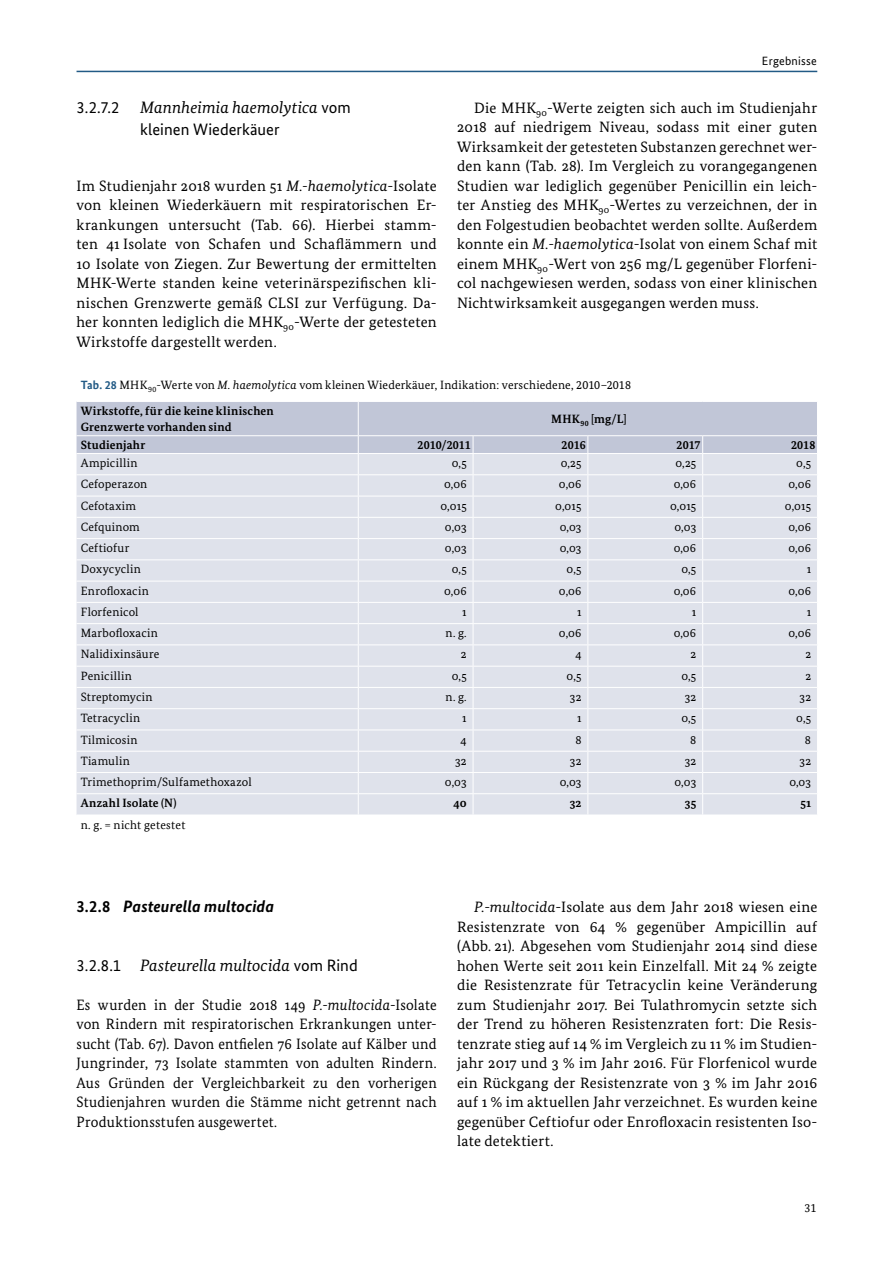
<style>
.page{position:relative;width:893px;height:1263px;background:#fff}
.page>*{position:absolute;margin:0;border:0;box-sizing:border-box;transform-origin:0 0}
.t1{font:italic 16.5px/22.5px "Bundes Serif";color:#000}
.t2{font:italic 700 16.5px "Bundes Sans";letter-spacing:.005em;color:#000}
.t3{font:16.5px "Bundes Sans";color:#000}
.t4{font:15px/19.5px "Bundes Serif";letter-spacing:.015em;color:#000;text-align:justify}
.t5{font:15px/19.5px "Bundes Serif";letter-spacing:.015em;color:#000;text-align:justify;scale:.95 1}
.t6{font:12px "Bundes Serif";letter-spacing:.015em;color:#000}
.t7{font:700 12px/16.5px "Bundes Serif";letter-spacing:.015em;color:#000}
.t8{font:12px "Bundes Serif Office";letter-spacing:.02em;color:#000}
.t9{font:12px "Bundes Sans";letter-spacing:.02em;color:#000}
.s1{font-family:"Bundes Sans";font-style:normal}
.s2{font-style:italic}
.s3{font-family:"Bundes Sans Office";font-weight:700;color:#225a85}
.s4{font-style:normal}
</style>
<div class="page">
<hr style="left:77px;top:71px;width:740px;height:1px;background:#225a85">
<svg style="left:77px;top:402px;width:740px;height:413px;background:#dcdfe9"></svg>
<h5 class="t3" style="left:77px;top:97px;width:45px">3.2.7.2</h5>
<h5 class="t1" style="left:140px;top:95px;width:212px">Mannheimia haemolytica <span class="s1">vom kleinen Wiederkäuer</span></h5>
<p class="t4" style="left:77px;top:175px;width:362px">Im Studienjahr 2018 wurden 51 <span class="s2">M.-haemolytica</span>-Isolate von kleinen Wiederkäuern mit respiratorischen Er&shy;krankungen untersucht (Tab. 66). Hierbei stamm&shy;ten 41 Isolate von Schafen und Schaflämmern und 10 Isolate von Ziegen. Zur Bewertung der ermittelten MHK-Werte standen keine veterinärspezifischen kli&shy;nischen Grenzwerte gemäß CLSI zur Verfügung. Da&shy;her konnten lediglich die MHK<sub>90</sub>-Werte der getesteten Wirkstoffe dargestellt werden.</p>
<p class="t9" style="left:762px;top:53px;width:56px">Ergebnisse</p>
<p class="t4" style="left:457px;top:97px;width:362px;text-indent:17px">Die MHK<sub>90</sub>-Werte zeigten sich auch im Studienjahr 2018 auf niedrigem Niveau, sodass mit einer guten Wirksamkeit der getesteten Substanzen gerechnet wer&shy;den kann (Tab. 28). Im Vergleich zu vorangegangenen Studien war lediglich gegenüber Penicillin ein leich&shy;ter Anstieg des MHK<sub>90</sub>-Wertes zu verzeichnen, der in den Folgestudien beobachtet werden sollte. Außerdem konnte ein <span class="s2">M.-haemolytica</span>-Isolat von einem Schaf mit einem MHK<sub>90</sub>-Wert von 256 mg/L gegenüber Florfeni&shy;col nachgewiesen werden, sodass von einer klinischen Nichtwirksamkeit ausgegangen werden muss.</p>
<p class="t6" style="left:81px;top:378px;width:552px"><span class="s3">Tab. 28</span> MHK<sub>90</sub>-Werte von <span class="s2">M. haemolytica</span> vom kleinen Wiederkäuer, Indikation: verschiedene, 2010–2018</p>
<p class="t7" style="left:81px;top:402px;width:194px">Wirkstoffe, für die keine klinischen<br>Grenzwerte vorhanden sind</p>
<p class="t7" style="left:551px;top:411px;width:77px">MHK<sub>90</sub> [mg/L]</p>
<p class="t7" style="left:81px;top:437px;width:66px">Studienjahr</p>
<p class="t7" style="left:418px;top:437px;width:55px">2010/2011</p>
<p class="t7" style="left:562px;top:437px;width:26px">2016</p>
<p class="t7" style="left:676px;top:437px;width:26px">2017</p>
<p class="t7" style="left:791px;top:437px;width:26px">2018</p>
<p class="t6" style="left:81px;top:456px;width:58px">Ampicillin</p>
<p class="t6" style="left:452px;top:456px;width:16px">0,5</p>
<p class="t6" style="left:561px;top:456px;width:22px">0,25</p>
<p class="t6" style="left:675px;top:456px;width:22px">0,25</p>
<p class="t6" style="left:796px;top:456px;width:16px">0,5</p>
<p class="t6" style="left:81px;top:477px;width:68px">Cefoperazon</p>
<p class="t6" style="left:444px;top:477px;width:24px">0,06</p>
<p class="t6" style="left:559px;top:477px;width:24px">0,06</p>
<p class="t6" style="left:674px;top:477px;width:24px">0,06</p>
<p class="t6" style="left:788px;top:477px;width:24px">0,06</p>
<p class="t6" style="left:81px;top:498px;width:57px">Cefotaxim</p>
<p class="t6" style="left:440px;top:498px;width:28px">0,015</p>
<p class="t6" style="left:555px;top:498px;width:28px">0,015</p>
<p class="t6" style="left:670px;top:498px;width:28px">0,015</p>
<p class="t6" style="left:785px;top:498px;width:28px">0,015</p>
<p class="t6" style="left:81px;top:519px;width:61px">Cefquinom</p>
<p class="t6" style="left:445px;top:519px;width:23px">0,03</p>
<p class="t6" style="left:560px;top:519px;width:23px">0,03</p>
<p class="t6" style="left:674px;top:519px;width:23px">0,03</p>
<p class="t6" style="left:788px;top:519px;width:24px">0,06</p>
<p class="t6" style="left:81px;top:541px;width:50px">Ceftiofur</p>
<p class="t6" style="left:445px;top:541px;width:23px">0,03</p>
<p class="t6" style="left:560px;top:541px;width:23px">0,03</p>
<p class="t6" style="left:674px;top:541px;width:24px">0,06</p>
<p class="t6" style="left:788px;top:541px;width:24px">0,06</p>
<p class="t6" style="left:81px;top:562px;width:62px">Doxycyclin</p>
<p class="t6" style="left:452px;top:562px;width:16px">0,5</p>
<p class="t6" style="left:567px;top:562px;width:16px">0,5</p>
<p class="t6" style="left:681px;top:562px;width:16px">0,5</p>
<p class="t6" style="left:807px;top:562px;width:6px">1</p>
<p class="t6" style="left:81px;top:583px;width:70px">Enrofloxacin</p>
<p class="t6" style="left:444px;top:583px;width:24px">0,06</p>
<p class="t6" style="left:559px;top:583px;width:24px">0,06</p>
<p class="t6" style="left:674px;top:583px;width:24px">0,06</p>
<p class="t6" style="left:788px;top:583px;width:24px">0,06</p>
<p class="t6" style="left:81px;top:604px;width:59px">Florfenicol</p>
<p class="t6" style="left:462px;top:604px;width:6px">1</p>
<p class="t6" style="left:577px;top:604px;width:6px">1</p>
<p class="t6" style="left:692px;top:604px;width:6px">1</p>
<p class="t6" style="left:807px;top:604px;width:6px">1</p>
<p class="t6" style="left:81px;top:626px;width:79px">Marbofloxacin</p>
<p class="t6" style="left:446px;top:626px;width:23px">n. g.</p>
<p class="t6" style="left:559px;top:626px;width:24px">0,06</p>
<p class="t6" style="left:674px;top:626px;width:24px">0,06</p>
<p class="t6" style="left:788px;top:626px;width:24px">0,06</p>
<p class="t6" style="left:81px;top:647px;width:80px">Nalidixinsäure</p>
<p class="t6" style="left:461px;top:647px;width:7px">2</p>
<p class="t6" style="left:575px;top:647px;width:8px">4</p>
<p class="t6" style="left:691px;top:647px;width:7px">2</p>
<p class="t6" style="left:805px;top:647px;width:7px">2</p>
<p class="t6" style="left:81px;top:668px;width:53px">Penicillin</p>
<p class="t6" style="left:452px;top:668px;width:16px">0,5</p>
<p class="t6" style="left:567px;top:668px;width:16px">0,5</p>
<p class="t6" style="left:681px;top:668px;width:16px">0,5</p>
<p class="t6" style="left:805px;top:668px;width:7px">2</p>
<p class="t6" style="left:81px;top:689px;width:73px">Streptomycin</p>
<p class="t6" style="left:446px;top:689px;width:23px">n. g.</p>
<p class="t6" style="left:570px;top:689px;width:13px">32</p>
<p class="t6" style="left:685px;top:689px;width:13px">32</p>
<p class="t6" style="left:800px;top:689px;width:13px">32</p>
<p class="t6" style="left:81px;top:711px;width:61px">Tetracyclin</p>
<p class="t6" style="left:462px;top:711px;width:6px">1</p>
<p class="t6" style="left:577px;top:711px;width:6px">1</p>
<p class="t6" style="left:681px;top:711px;width:16px">0,5</p>
<p class="t6" style="left:796px;top:711px;width:16px">0,5</p>
<p class="t6" style="left:81px;top:732px;width:58px">Tilmicosin</p>
<p class="t6" style="left:461px;top:732px;width:8px">4</p>
<p class="t6" style="left:575px;top:732px;width:8px">8</p>
<p class="t6" style="left:690px;top:732px;width:8px">8</p>
<p class="t6" style="left:805px;top:732px;width:8px">8</p>
<p class="t6" style="left:81px;top:753px;width:51px">Tiamulin</p>
<p class="t6" style="left:455px;top:753px;width:13px">32</p>
<p class="t6" style="left:570px;top:753px;width:13px">32</p>
<p class="t6" style="left:685px;top:753px;width:13px">32</p>
<p class="t6" style="left:800px;top:753px;width:13px">32</p>
<p class="t6" style="left:81px;top:774px;width:172px">Trimethoprim/Sulfamethoxazol</p>
<p class="t6" style="left:445px;top:774px;width:23px">0,03</p>
<p class="t6" style="left:560px;top:774px;width:23px">0,03</p>
<p class="t6" style="left:674px;top:774px;width:23px">0,03</p>
<p class="t6" style="left:789px;top:774px;width:23px">0,03</p>
<p class="t7" style="left:81px;top:795px;width:97px">Anzahl Isolate (N)</p>
<p class="t7" style="left:453px;top:795px;width:15px">40</p>
<p class="t7" style="left:570px;top:795px;width:13px">32</p>
<p class="t7" style="left:685px;top:795px;width:13px">35</p>
<p class="t7" style="left:800px;top:795px;width:12px">51</p>
<p class="t8" style="left:81px;top:817px;width:106px">n. g. = nicht getestet</p>
<h4 class="t2" style="left:77px;top:896px;width:199px"><span class="s4">3.2.8</span> Pasteurella multocida</h4>
<h5 class="t1" style="left:77px;top:953px;width:283px"><span class="s1">3.2.8.1</span> Pasteurella multocida <span class="s1">vom Rind</span></h5>
<p class="t5" style="left:77px;top:994px;width:381px">Es wurden in der Studie 2018 149 <span class="s2">P.-multocida</span>-Isolate von Rindern mit respiratorischen Erkrankungen unter&shy;sucht (Tab. 67). Davon entfielen 76 Isolate auf Kälber und Jungrinder, 73 Isolate stammten von adulten Rindern.<br>Aus Gründen der Vergleichbarkeit zu den vorherigen Studienjahren wurden die Stämme nicht getrennt nach Produktionsstufen ausgewertet.</p>
<p class="t4" style="left:457px;top:897px;width:362px;text-indent:17px"><span class="s2">P.-multocida</span>-Isolate aus dem Jahr 2018 wiesen eine Resistenzrate von 64 % gegenüber Ampicillin auf (Abb. 21). Abgesehen vom Studienjahr 2014 sind diese hohen Werte seit 2011 kein Einzelfall. Mit 24 % zeigte die Resistenzrate für Tetracyclin keine Veränderung zum Studienjahr 2017. Bei Tulathromycin setzte sich der Trend zu höheren Resistenzraten fort: Die Resis&shy;tenzrate stieg auf 14 % im Vergleich zu 11 % im Studien&shy;jahr 2017 und 3 % im Jahr 2016. Für Florfenicol wurde ein Rückgang der Resistenzrate von 3 % im Jahr 2016 auf 1 % im aktuellen Jahr verzeichnet. Es wurden keine gegenüber Ceftiofur oder Enrofloxacin resistenten Iso&shy;late detektiert.</p>
<p class="t8" style="left:804px;top:1201px;width:13px">31</p>
</div>
